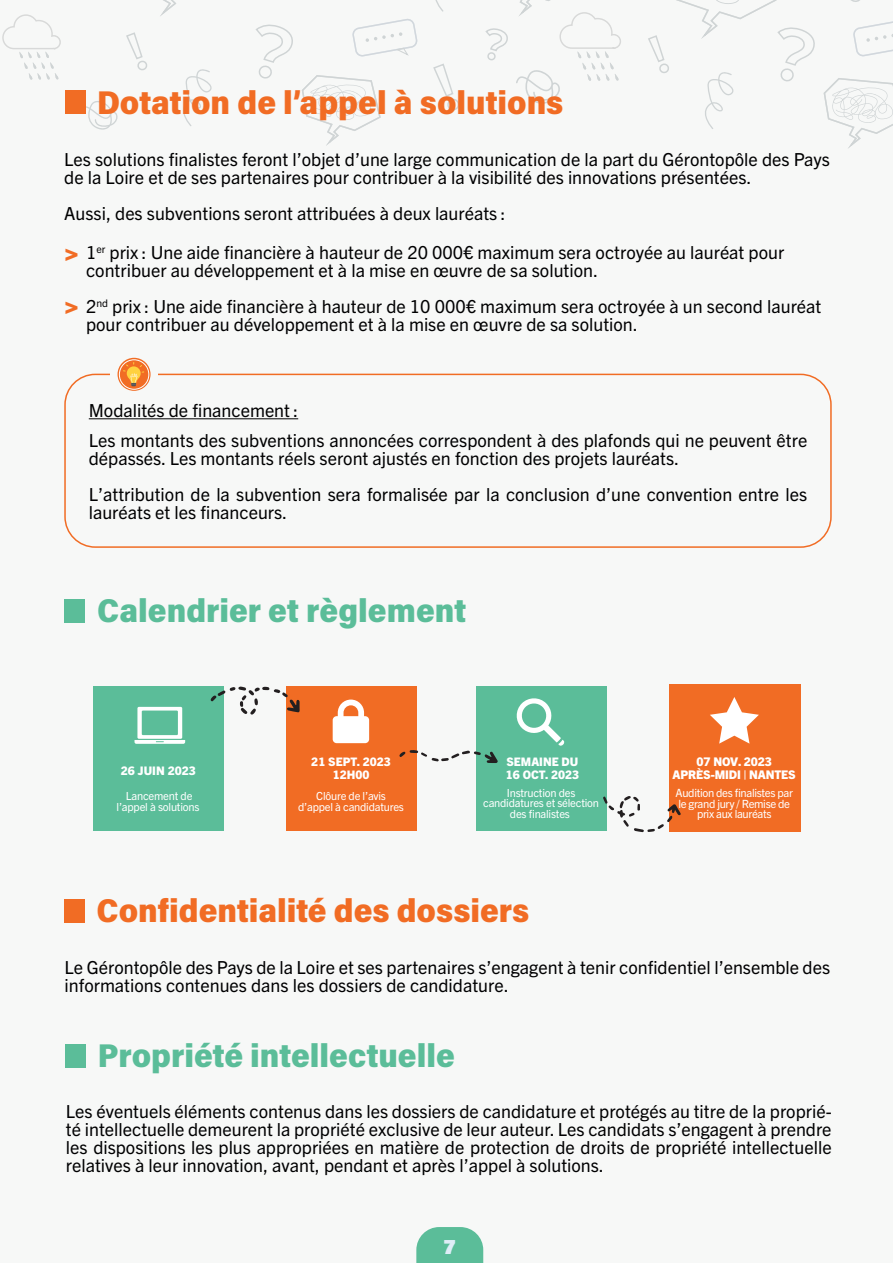
<style>
.page{position:relative;width:893px;height:1263px;background:#f7f8f7}
.page>*{position:absolute;margin:0;border:0;box-sizing:border-box;transform-origin:0 0}
.t1{font:900 33px "Acumin Pro Semi Cond";color:#f16c24}
.t2{font:900 33px "Acumin Pro Semi Cond";color:#5bbd99}
.t3{font:25.5px/53.1px "Impact";color:#f16c24}
.t4{font:900 21px "Acumin Pro Semi Cond";color:#dfedf7}
.t5{font:18px/18px "Trade Gothic Next LT Pro";color:#000001}
.t6{font:800 12px/13.2px "Trade Gothic Next LT Pro";letter-spacing:-.01em;color:#fff;text-align:center}
.t7{font:800 11.85px/13px "Trade Gothic Next LT Pro";color:#fff;text-align:center}
.t8{font:800 11.7px/13px "Trade Gothic Next LT Pro";color:#fff}
.t9{font:11.4px/10.6px "Trade Gothic Next LT Pro";letter-spacing:-.03em;color:#fff;text-align:center}
.t10{font:11.25px/10.5px "Trade Gothic Next LT Pro";letter-spacing:-.02em;color:#fff;text-align:center}
.t11{font:11.1px/10.5px "Trade Gothic Next LT Pro";letter-spacing:-.02em;color:#fff;text-align:center}
</style>
<div class="page">
<svg style="left:160px;top:0;width:16px;height:16px"></svg>
<svg style="left:2px;top:14px;width:59px;height:66px"></svg>
<svg style="left:126px;top:32px;width:21px;height:39px"></svg>
<svg style="left:183px;top:69px;width:29px;height:57px"></svg>
<svg style="left:255px;top:24px;width:38px;height:55px"></svg>
<svg style="left:86px;top:101px;width:32px;height:29px"></svg>
<svg style="left:352px;top:19px;width:66px;height:38px"></svg>
<svg style="left:435px;top:0;width:8px;height:12px"></svg>
<svg style="left:485px;top:0;width:136px;height:104px"></svg>
<svg style="left:433px;top:63px;width:26px;height:48px"></svg>
<svg style="left:301px;top:75px;width:80px;height:71px"></svg>
<svg style="left:416px;top:1227px;width:67px;height:36px;background:#6ac2a2"></svg>
<div style="left:65px;top:91px;width:21px;height:23px;background:#f16c24"></div>
<svg style="left:648px;top:0;width:245px;height:148px"></svg>
<hr style="left:89px;top:418px;width:209px;height:1px;background:#000001">
<div style="left:64px;top:374px;width:768px;height:174px;border:2px solid #f16c24;border-radius:30px"></div>
<div style="left:111px;top:360px;width:47px;height:33px;background:#f7f8f7"></div>
<svg style="left:118px;top:358px;width:33px;height:33px"></svg>
<svg style="left:123px;top:362px;width:21px;height:24px"></svg>
<div style="left:119px;top:360px;width:30px;height:29px;border:1px solid #fff;border-radius:50%"></div>
<div style="left:65px;top:599px;width:20px;height:24px;background:#5bbd99"></div>
<div style="left:64px;top:899px;width:21px;height:24px;background:#f16c24"></div>
<div style="left:93px;top:686px;width:131px;height:145px;background:#5bbd99"></div>
<svg style="left:135px;top:707px;width:50px;height:37px"></svg>
<div style="left:286px;top:686px;width:131px;height:145px;background:#f16c24"></div>
<svg style="left:333px;top:699px;width:36px;height:44px"></svg>
<div style="left:476px;top:686px;width:131px;height:145px;background:#5bbd99"></div>
<svg style="left:516px;top:698px;width:49px;height:48px"></svg>
<div style="left:669px;top:684px;width:131px;height:147px;background:#f16c24"></div>
<svg style="left:710px;top:697px;width:49px;height:47px"></svg>
<svg style="left:210px;top:686px;width:90px;height:28px"></svg>
<svg style="left:603px;top:796px;width:78px;height:36px"></svg>
<svg style="left:399px;top:750px;width:99px;height:13px"></svg>
<div style="left:65px;top:1044px;width:21px;height:23px;background:#5bbd99"></div>
<h1 class="t1" style="left:97px;top:79px;width:468px">Dotation de l’appel à solutions</h1>
<p class="t5" style="left:64px;top:150px;width:767px">Les solutions finalistes feront l’objet d’une large communication de la part du Gérontopôle des Pays de la Loire et de ses partenaires pour contribuer à la visibilité des innovations présentées.</p>
<p class="t5" style="left:64px;top:204px;width:443px">Aussi, des subventions seront attribuées à deux lauréats :</p>
<h2 class="t3" style="left:65px;top:227px;width:15px">&gt; &gt;</h2>
<p class="t5" style="left:86px;top:242px;width:700px">1<sup>er</sup> prix : Une aide financière à hauteur de 20 000€ maximum sera octroyée au lauréat pour contribuer au développement et à la mise en œuvre de sa solution.</p>
<p class="t5" style="left:86px;top:296px;width:737px">2<sup>nd</sup> prix : Une aide financière à hauteur de 10 000€ maximum sera octroyée à un second lauréat pour contribuer au développement et à la mise en œuvre de sa solution.</p>
<p class="t5" style="left:89px;top:394px;width:720px;line-height:30px">Modalités de financement :<br>Les montants des subventions annoncées correspondent à des plafonds qui ne peuvent être</p>
<p class="t5" style="left:89px;top:439px;width:720px;line-height:36px">dépassés. Les montants réels seront ajustés en fonction des projets lauréats.<br>L’attribution de la subvention sera formalisée par la conclusion d’une convention entre les</p>
<p class="t5" style="left:89px;top:502px;width:200px">lauréats et les financeurs.</p>
<h1 class="t2" style="left:97px;top:587px;width:371px">Calendrier et règlement</h1>
<p class="t7" style="left:121px;top:763px;width:76px">26 JUIN 2023</p>
<p class="t7" style="left:311px;top:755px;width:81px">21 SEPT. 2023<br>12H00</p>
<p class="t11" style="left:298px;top:790px;width:107px">Clôure de l’avis d’appel à candidatures</p>
<p class="t10" style="left:117px;top:790px;width:84px">Lancement de l’appel à solutions</p>
<p class="t8" style="left:506px;top:754px;width:75px">SEMAINE DU<br>16 OCT. 2023</p>
<p class="t11" style="left:483px;top:787px;width:117px">Instruction des candidatures et sélection des finalistes</p>
<p class="t6" style="left:673px;top:754px;width:125px">07 NOV. 2023<br>APRÈS-MIDI | NANTES</p>
<p class="t9" style="left:676px;top:787px;width:119px">Audition des finalistes par le grand jury / Remise de prix aux lauréats</p>
<h1 class="t1" style="left:96px;top:888px;width:434px">Confidentialité des dossiers</h1>
<p class="t5" style="left:65px;top:957px;width:767px">Le Gérontopôle des Pays de la Loire et ses partenaires s’engagent à tenir confidentiel l’ensemble des informations contenues dans les dossiers de candidature.</p>
<h1 class="t2" style="left:98px;top:1032px;width:358px">Propriété intellectuelle</h1>
<p class="t5" style="left:66px;top:1102px;width:767px;text-align:justify">Les éventuels éléments contenus dans les dossiers de candidature et protégés au titre de la proprié&shy;té intellectuelle demeurent la propriété exclusive de leur auteur. Les candidats s’engagent à prendre les dispositions les plus appropriées en matière de protection de droits de propriété intellectuelle relatives à leur innovation, avant, pendant et après l’appel à solutions.</p>
<p class="t4" style="left:444px;top:1231px;width:13px">7</p>
</div>
